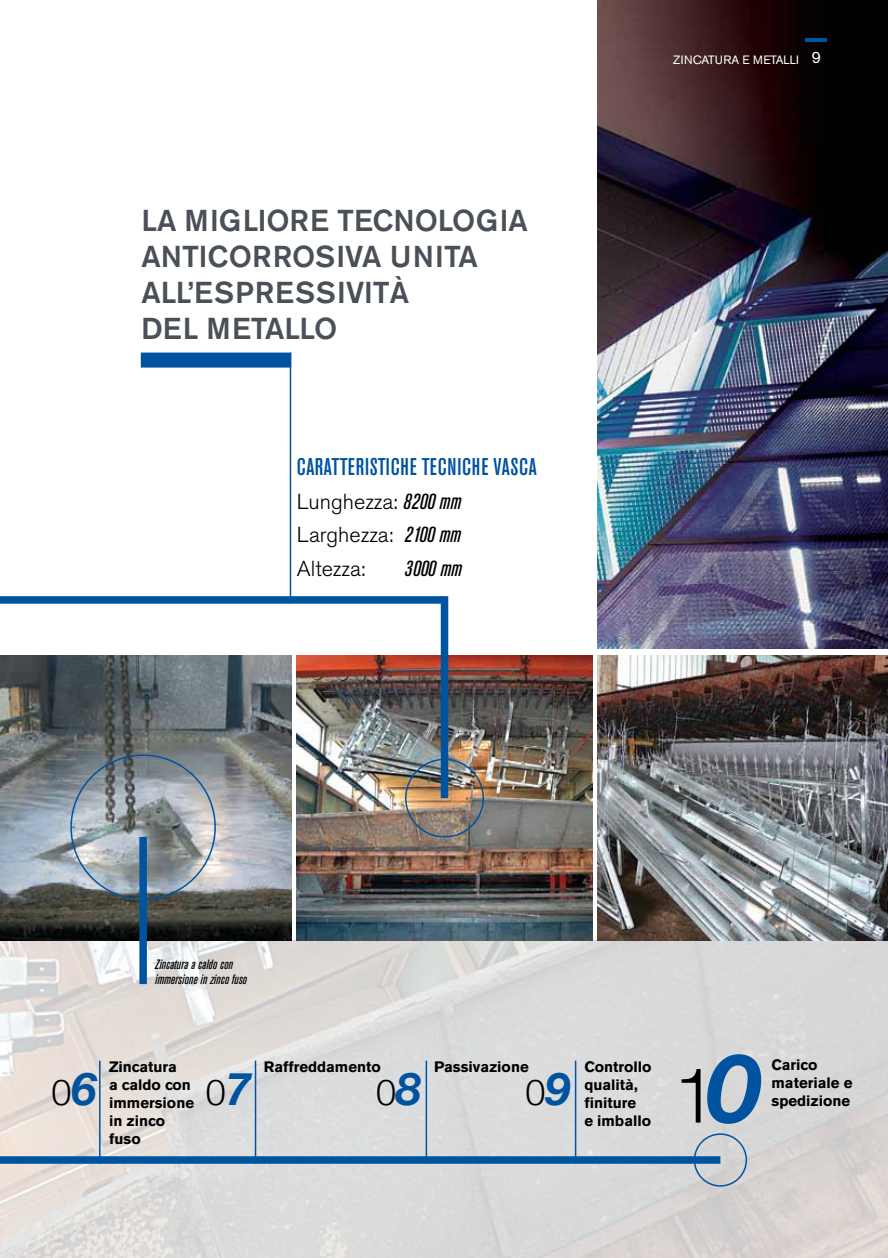
<style>
.page{position:relative;width:888px;height:1258px;background:#fff}
.page>*{position:absolute;margin:0;border:0;box-sizing:border-box;transform-origin:0 0}
.t1{font:300 76.5px "Helvetica Neue";color:#000}
.t2{font:300 36px "Helvetica Neue";color:#000}
.t3{font:500 30px/36px "Akzidenz Grotesk BE";color:#4a5058}
.t4{font:500 condensed 24px "Akzidenz Grotesk BE";letter-spacing:.03em;color:#00539f}
.t5{font:300 21.6px/33.6px "Akzidenz Grotesk BE";color:#000;text-align:justify}
.t6{font:italic 500 condensed 21.6px "Akzidenz Grotesk BE";color:#000}
.t7{font:700 15px/18px "Akzidenz Grotesk BE";color:#000}
.t8{font:italic 500 condensed 13.5px/15px "Akzidenz Grotesk BE";color:#000}
.t9{font:12px "Akzidenz Grotesk BE";color:#fff}
.s1{font-weight:500;font-style:italic;font-stretch:condensed}
.s2{font-size:16.5px}
.s3{font-weight:700;font-style:italic;font-size:45px;color:#00539f}
.s4{font-weight:700;font-style:italic;font-size:95.7px;color:#00539f}
</style>
<div class="page">
<img style="left:0;top:940px;width:888px;height:318px">
<img style="left:0;top:656px;width:291px;height:284px">
<img style="left:297px;top:656px;width:295px;height:284px">
<img style="left:598px;top:656px;width:290px;height:284px">
<img style="left:598px;top:0;width:290px;height:649px">
<div style="left:0;top:596px;width:444px;height:8px;background:#00539f"></div>
<div style="left:139px;top:837px;width:8px;height:147px;background:#00539f"></div>
<div style="left:405px;top:759px;width:79px;height:79px;border:2px solid #00539f;border-radius:50%"></div>
<div style="left:0;top:1156px;width:720px;height:8px;background:#00539f"></div>
<hr style="left:99px;top:1060px;width:2px;height:104px;background:#00539f">
<hr style="left:255px;top:1060px;width:1px;height:104px;background:#00539f">
<hr style="left:426px;top:1060px;width:1px;height:104px;background:#00539f">
<div style="left:694px;top:1133px;width:53px;height:53px;border:2px solid #00539f;border-radius:50%"></div>
<hr style="left:290px;top:353px;width:1px;height:251px;background:#00539f">
<div style="left:441px;top:596px;width:7px;height:202px;background:#00539f"></div>
<div style="left:141px;top:353px;width:150px;height:15px;background:#00539f"></div>
<hr style="left:575px;top:1060px;width:1px;height:104px;background:#00539f">
<hr style="left:806px;top:38px;width:21px;height:4px;background:#00539f">
<h3 class="t3" style="left:141px;top:202px;width:388px">LA MIGLIORE TECNOLOGIA<br>ANTICORROSIVA UNITA<br>ALL’ESPRESSIVITÀ<br>DEL METALLO</h3>
<h3 class="t4" style="left:297px;top:454px;width:241px">CARATTERISTICHE TECNICHE VASCA</h3>
<h3 class="t5" style="left:297px;top:485px;width:166px">Lunghezza: <span class="s1">8200 mm </span>Larghezza: <span class="s1">2100 mm </span>Altezza:</h3>
<h3 class="t6" style="left:405px;top:556px;width:59px">3000 mm</h3>
<p class="t9" style="left:673px;top:53px;width:150px">ZINCATURA E METALLI <span class="s2">9</span></p>
<p class="t8" style="left:155px;top:957px;width:93px">Zincatura a caldo con immersione in zinco fuso</p>
<h2 class="t2" style="left:51px;top:1070px;width:47px">0<span class="s3">6</span></h2>
<p class="t7" style="left:109px;top:1058px;width:87px">Zincatura<br>a caldo con immersione in zinco fuso</p>
<p class="t7" style="left:264px;top:1058px;width:119px">Raffreddamento</p>
<h2 class="t2" style="left:376px;top:1070px;width:47px">0<span class="s3">8</span></h2>
<h2 class="t2" style="left:206px;top:1070px;width:47px">0<span class="s3">7</span></h2>
<p class="t7" style="left:434px;top:1058px;width:96px">Passivazione</p>
<h2 class="t2" style="left:525px;top:1070px;width:47px">0<span class="s3">9</span></h2>
<p class="t7" style="left:584px;top:1058px;width:69px">Controllo qualità, finiture<br>e imballo</p>
<h1 class="t1" style="left:674px;top:1048px;width:88px">1<span class="s4">0</span></h1>
<p class="t7" style="left:771px;top:1056px;width:82px">Carico materiale e</p>
<p class="t7" style="left:771px;top:1092px;width:80px">spedizione</p>
</div>
